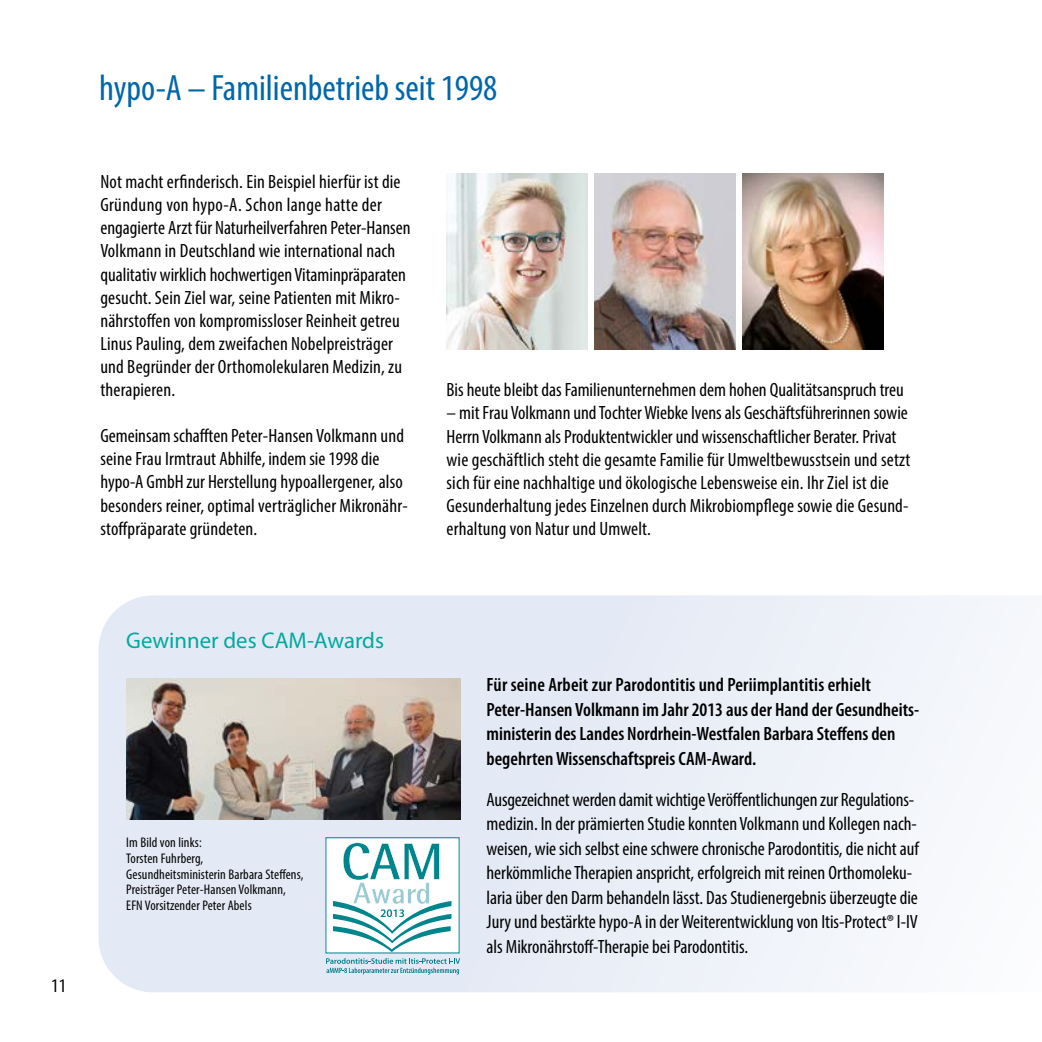
<style>
.page{position:relative;width:1042px;height:1042px;background:#fff}
.page>*{position:absolute;margin:0;border:0;box-sizing:border-box;transform-origin:0 0}
.t1{font:condensed 36.75px "Myriad Pro";color:#0067aa}
.FT{font:22.75px "Myriad Pro";color:#00aa9e}
.FT-2{font:condensed 19.25px/23.1px "Myriad Pro";color:#000}
.FT-3{font:600 condensed 19.25px/24.5px "Myriad Pro";color:#000}
.Quellenangaben{font:condensed 14px/15.8px "Myriad Pro";letter-spacing:.01em;color:#000}
</style>
<div class="page">
<div style="left:98px;top:595px;width:138px;height:397px;background:#e4eaf5"></div>
<svg style="left:236px;top:595px;width:784px;height:398px;fill:#eaeff7"></svg>
<img style="left:742px;top:174px;width:141px;height:175px">
<img style="left:594px;top:174px;width:141px;height:175px">
<img style="left:446px;top:174px;width:141px;height:175px">
<img style="left:126px;top:678px;width:334px;height:142px">
<svg style="left:326px;top:842px;width:134px;height:132px"></svg>
<p class="t1" style="left:99px;top:66px;width:400px">hypo-A – Familienbetrieb seit 1998</p>
<p class="FT-2" style="left:100px;top:170px;width:312px">Not macht erfinderisch. Ein Beispiel hierfür ist die Gründung von hypo-A. Schon lange hatte der engagierte Arzt für Naturheilverfahren Peter-Hansen Volkmann in Deutschland wie international nach qualitativ wirklich hochwertigen Vitaminpräparaten gesucht. Sein Ziel war, seine Patienten mit Mikro&shy;nährstoffen von kompromissloser Reinheit getreu Linus Pauling, dem zweifachen Nobelpreisträger und Begründer der Orthomolekularen Medizin, zu therapieren.</p>
<p class="FT-2" style="left:100px;top:424px;width:309px">Gemeinsam schafften Peter-Hansen Volkmann und seine Frau Irmtraut Abhilfe, indem sie 1998 die hypo-A GmbH zur Herstellung hypoallergener, also besonders reiner, optimal verträglicher Mikronähr&shy;stoffpräparate gründeten.</p>
<p class="FT-2" style="left:446px;top:378px;width:459px">Bis heute bleibt das Familienunternehmen dem hohen Qualitätsanspruch treu</p>
<p class="FT-2" style="left:446px;top:401px;width:463px">– mit Frau Volkmann und Tochter Wiebke Ivens als Geschäftsführerinnen sowie<br>Herrn Volkmann als Produktentwickler und wissenschaftlicher Berater. Privat</p>
<p class="FT-2" style="left:446px;top:447px;width:465px">wie geschäftlich steht die gesamte Familie für Umweltbewusstsein und setzt</p>
<p class="FT-2" style="left:446px;top:471px;width:463px">sich für eine nachhaltige und ökologische Lebensweise ein. Ihr Ziel ist die<br>Gesunderhaltung jedes Einzelnen durch Mikrobiompflege sowie die Gesund&shy;erhaltung von Natur und Umwelt.</p>
<p class="FT" style="left:126px;top:626px;width:259px">Gewinner des CAM-Awards</p>
<p class="FT-2" style="left:51px;top:974px;width:16px">11</p>
<p class="Quellenangaben" style="left:126px;top:834px;width:77px">Im Bild von links:</p>
<p class="Quellenangaben" style="left:126px;top:850px;width:179px">Torsten Fuhrberg,<br>Gesundheitsministerin Barbara Steffens,<br>Preisträger Peter-Hansen Volkmann,<br>EFN Vorsitzender Peter Abels</p>
<p class="FT-3" style="left:486px;top:672px;width:386px">Für seine Arbeit zur Parodontitis und Periimplantitis erhielt</p>
<p class="FT-3" style="left:486px;top:696px;width:434px">Peter-Hansen Volkmann im Jahr 2013 aus der Hand der Gesundheits&shy;ministerin des Landes Nordrhein-Westfalen Barbara Steffens den begehrten Wissenschaftspreis CAM-Award.</p>
<p class="FT-2" style="left:486px;top:787px;width:432px;line-height:24.5px">Ausgezeichnet werden damit wichtige Veröffentlichungen zur Regulations&shy;medizin. In der prämierten Studie konnten Volkmann und Kollegen nach-</p>
<p class="FT-2" style="left:486px;top:836px;width:434px;line-height:24.5px">weisen, wie sich selbst eine schwere chronische Parodontitis, die nicht auf herkömmliche Therapien anspricht, erfolgreich mit reinen Orthomoleku&shy;laria über den Darm behandeln lässt. Das Studienergebnis überzeugte die Jury und bestärkte hypo-A in der Weiterentwicklung von Itis-Protect® I-IV als Mikronährstoff-Therapie bei Parodontitis.</p>
</div>
